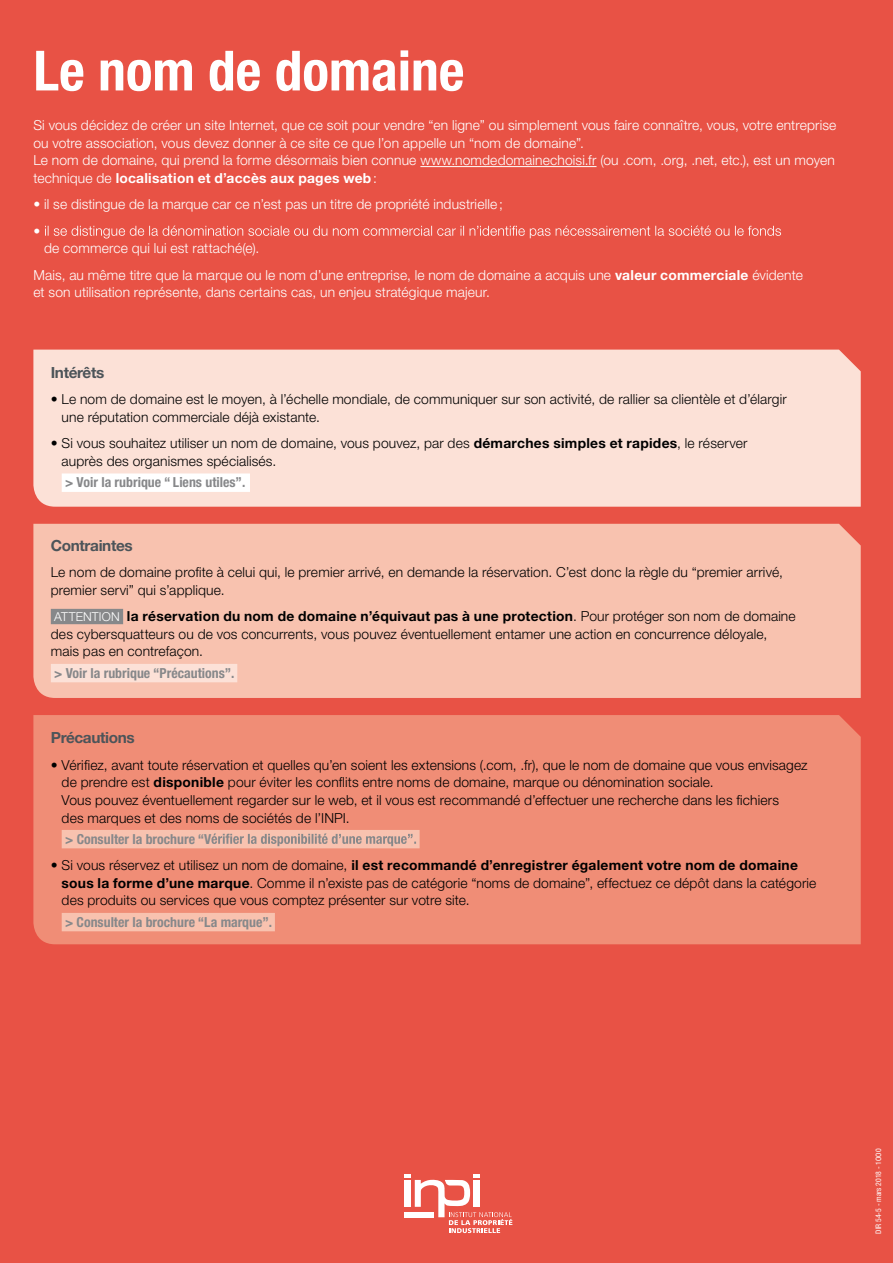
<style>
.page{position:relative;width:893px;height:1263px;background:#e85245}
.page>*{position:absolute;margin:0;border:0;box-sizing:border-box;transform-origin:0 0}
.t1{font:700 condensed 55.5px "Helvetica Neue LT Std";color:#fff}
.t2{font:700 15.3px "Helvetica Neue LT Std";letter-spacing:-.025em;color:#4c5459}
.t3{font:300 13.8px/17.7px "Helvetica Neue LT Std";letter-spacing:.01em;color:#000}
.t4{font:300 13.8px/17.7px "Helvetica Neue LT Std";letter-spacing:.01em;color:#fff}
.t5{font:700 condensed 13.8px "Helvetica Neue LT Std";color:#87888a}
.t6{font:condensed 7.65px "Helvetica Neue";color:#fff}
.t7{font:condensed 7.65px "Helvetica Neue LT Std";color:#fff}
.s1{font-weight:700}
.s2{font-size:12.3px;color:#fff}
.s3{font-stretch:normal}
.s4{font-family:"Helvetica Neue"}
</style>
<div class="page">
<hr style="left:420px;top:166px;width:176px;height:1px;background:#fff">
<svg style="left:45px;top:226px;width:736px;height:12px"></svg>
<div style="left:33px;top:350px;width:828px;height:157px;background:#fce1d7"></div>
<div style="left:62px;top:473px;width:204px;height:19px;background:#fff"></div>
<div style="left:33px;top:524px;width:828px;height:174px;background:#f8c2af"></div>
<div style="left:51px;top:609px;width:72px;height:15px;background:#87888a"></div>
<div style="left:51px;top:664px;width:186px;height:18px;background:#fce1d7"></div>
<div style="left:33px;top:715px;width:828px;height:229px;background:#f08d76"></div>
<div style="left:62px;top:830px;width:358px;height:18px;background:#f8c2af"></div>
<div style="left:62px;top:913px;width:213px;height:18px;background:#f8c2af"></div>
<svg style="left:211px;top:833px;width:205px;height:13px"></svg>
<svg style="left:404px;top:1174px;width:108px;height:59px"></svg>
<div style="left:474px;top:1180px;width:6px;height:27px;background:#fff"></div>
<div style="left:404px;top:1212px;width:30px;height:5px;background:#fff"></div>
<div style="left:250px;top:471px;width:56px;height:25px;background:#fce1d7"></div>
<h1 class="t1" style="left:33px;top:37px;width:433px">Le nom de domaine</h1>
<p class="t4" style="left:33px;top:116px;width:804px">Si vous décidez de créer un site Internet, que ce soit pour vendre “en ligne” ou simplement vous faire connaître, vous, votre entreprise ou votre association, vous devez donner à ce site ce que l’on appelle un “nom de domaine”.<br>Le nom de domaine, qui prend la forme désormais bien connue www.nomdedomainechoisi.fr (ou .com, .org, .net, etc.), est un moyen technique de <span class="s1">localisation et d’accès aux pages web</span>:</p>
<p class="t4" style="left:33px;top:191px;width:471px;line-height:26.4px">• il se distingue de la marque car ce n’est pas un titre de propriété industrielle ; •</p>
<p class="t4" style="left:33px;top:235px;width:771px;line-height:26.4px;text-indent:11px">de commerce qui lui est rattaché(e).<br>Mais, au même titre que la marque ou le nom d’une entreprise, le nom de domaine a acquis une <span class="s1">valeur commerciale</span> évidente</p>
<p class="t4" style="left:33px;top:283px;width:458px">et son utilisation représente, dans certains cas, un enjeu stratégique majeur.</p>
<p class="t2" style="left:51px;top:363px;width:55px">Intérêts</p>
<p class="t3" style="left:62px;top:390px;width:727px;text-indent:-11px">• Le nom de domaine est le moyen, à l’échelle mondiale, de communiquer sur son activité, de rallier sa clientèle et d’élargir une réputation commerciale déjà existante.</p>
<p class="t3" style="left:62px;top:434px;width:687px;text-indent:-11px">• Si vous souhaitez utiliser un nom de domaine, vous pouvez, par des <span class="s1">démarches simples et rapides</span>, le réserver auprès des organismes spécialisés.</p>
<p class="t5" style="left:65px;top:474px;width:182px">&gt; Voir la rubrique “ Liens utiles”.</p>
<p class="t2" style="left:51px;top:536px;width:83px">Contraintes</p>
<p class="t3" style="left:51px;top:563px;width:734px">Le nom de domaine profite à celui qui, le premier arrivé, en demande la réservation. C’est donc la règle du “premier arrivé, premier servi” qui s’applique.</p>
<p class="t3" style="left:51px;top:607px;width:746px"><span class="s2">ATTENTION</span> <span class="s1">la réservation du nom de domaine n’équivaut pas à une protection</span>. Pour protéger son nom de domaine des cybersquatteurs ou de vos concurrents, vous pouvez éventuellement entamer une action en concurrence déloyale, mais pas en contrefaçon.</p>
<p class="t5" style="left:54px;top:664px;width:182px">&gt; Voir la rubrique “Précautions”.</p>
<p class="t2" style="left:51px;top:728px;width:85px">Précautions</p>
<p class="t3" style="left:62px;top:755px;width:748px;text-indent:-11px">• Vérifiez, avant toute réservation et quelles qu’en soient les extensions (.com, .fr), que le nom de domaine que vous envisagez de prendre est <span class="s1">disponible</span> pour éviter les conflits entre noms de domaine, marque ou dénomination sociale.<br>Vous pouvez éventuellement regarder sur le web, et il vous est recommandé d’effectuer une recherche dans les fichiers<br>des marques et des noms de sociétés de l’INPI.</p>
<p class="t5" style="left:65px;top:830px;width:148px">&gt; Consulter la brochure “V</p>
<p class="t3" style="left:62px;top:856px;width:756px;text-indent:-11px">• Si vous réservez et utilisez un nom de domaine, <span class="s1">il est recommandé d’enregistrer également votre nom de domaine sous la forme d’une marque</span>. Comme il n’existe pas de catégorie “noms de domaine”, effectuez ce dépôt dans la catégorie des produits ou services que vous comptez présenter sur votre site.</p>
<p class="t5" style="left:65px;top:913px;width:209px">&gt; Consulter la brochure “La marque”.</p>
<p class="t6" style="left:874px;top:1233px;width:86px;rotate:-90deg">DIR 54-5 - mars 2018 - 1<span class="s3">00</span>0</p>
<p class="t7" style="left:873px;top:1174px;width:26px;rotate:-90deg">3 5 <span class="s4">0</span></p>
</div>
